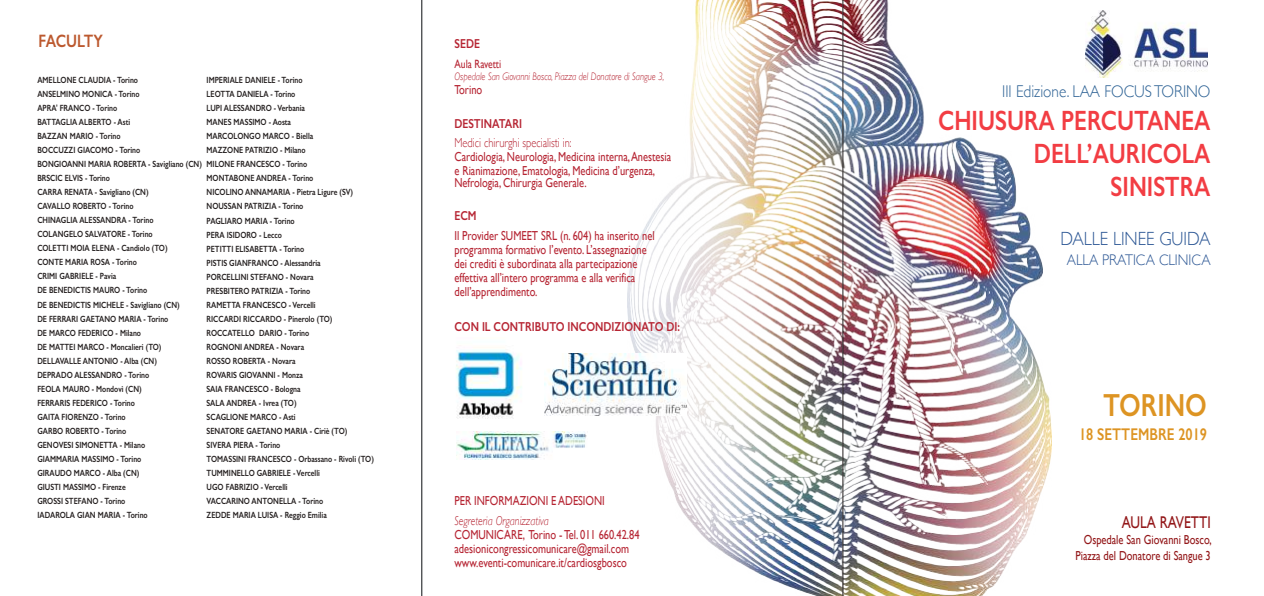
<style>
.page{position:relative;width:1264px;height:596px;background:#fff}
.page>*{position:absolute;margin:0;border:0;box-sizing:border-box;transform-origin:0 0}
.t1{font:600 32px "Gill Sans";color:#dd9423;scale:.8 1}
.t2{font:600 28px/33px "Gill Sans";color:#f23d43;text-align:right;scale:.8 1}
.t3{font:300 19px "Gill Sans";color:#2b5694;scale:.9 1}
.t4{font:600 18px "Gill Sans";letter-spacing:-.015em;color:#bc592f;scale:.8 1}
.t5{font:300 17px "Gill Sans";color:#2c6194;scale:.9 1}
.t6{font:600 17px "Gill Sans";color:#dd9423;scale:.8 1}
.t7{font:17px "Gill Sans";color:#931719;scale:.8 1}
.t8{font:300 15.4px "Gill Sans";color:#2b5694;scale:.9 1}
.t9{font:13px/14px "Gill Sans";color:#b62533;scale:.8 1}
.t10{font:13px/16px "Gill Sans";color:#931719;text-align:right;scale:.8 1}
.t11{font:600 13px "Gill Sans";color:#b62533;scale:.8 1}
.t12{font:300 13px "Gill Sans";color:#b62533;scale:.8 1}
.t13{font:italic 300 13px "Gill Sans";color:#b62533;scale:.8 1}
.t14{font:12px "Gill Sans";color:#b62533;scale:.8 1}
.t15{font:italic 300 11px "Gill Sans";color:#b62533;scale:.8 1}
.t16{font:600 9px/14px "Gill Sans";color:#241f1f;scale:.8 1}
</style>
<div class="page">
<img style="left:793px;top:0;width:259px;height:595px">
<img style="left:422px;top:0;width:371px;height:595px">
<img style="left:440px;top:337px;width:91px;height:91px">
<img style="left:545px;top:353px;width:142px;height:62px">
<img style="left:456px;top:430px;width:131px;height:29px">
<img style="left:1086px;top:10px;width:121px;height:68px">
<hr style="left:842px;top:0;width:1px;height:595px;background:#241f1f">
<hr style="left:421px;top:0;width:1px;height:595px;background:#0b0e11">
<h3 class="t4" style="left:39px;top:30px;width:82px">FACULTY</h3>
<p class="t16" style="left:37px;top:73px;width:207px">AMELLONE CLAUDIA - Torino<br>ANSELMINO MONICA - Torino<br>APRA' FRANCO - Torino<br>BATTAGLIA ALBERTO - Asti<br>BAZZAN MARIO - Torino<br>BOCCUZZI GIACOMO - Torino<br>BONGIOANNI MARIA ROBERTA - Savigliano (CN)<br>BRSCIC ELVIS - Torino<br>CARRA RENATA - Savigliano (CN)<br>CAVALLO ROBERTO - Torino<br>CHINAGLIA ALESSANDRA - Torino<br>COLANGELO SALVATORE - Torino<br>COLETTI MOIA ELENA - Candiolo (TO)<br>CONTE MARIA ROSA - Torino<br>CRIMI GABRIELE - Pavia<br>DE BENEDICTIS MAURO - Torino<br>DE BENEDICTIS MICHELE - Savigliano (CN)<br>DE FERRARI GAETANO MARIA - Torino<br>DE MARCO FEDERICO - Milano<br>DE MATTEI MARCO - Moncalieri (TO)<br>DELLAVALLE ANTONIO - Alba (CN)<br>DEPRADO ALESSANDRO - Torino<br>FEOLA MAURO - Mondovì (CN)<br>FERRARIS FEDERICO - Torino<br>GAITA FIORENZO - Torino<br>GARBO ROBERTO - Torino<br>GENOVESI SIMONETTA - Milano<br>GIAMMARIA MASSIMO - Torino<br>GIRAUDO MARCO - Alba (CN)<br>GIUSTI MASSIMO - Firenze<br>GROSSI STEFANO - Torino<br>IADAROLA GIAN MARIA - Torino</p>
<p class="t16" style="left:207px;top:73px;width:211px">IMPERIALE DANIELE - Torino<br>LEOTTA DANIELA - Torino<br>LUPI ALESSANDRO - Verbania<br>MANES MASSIMO - Aosta<br>MARCOLONGO MARCO - Biella<br>MAZZONE PATRIZIO - Milano<br>MILONE FRANCESCO - Torino<br>MONTABONE ANDREA - Torino<br>NICOLINO ANNAMARIA - Pietra Ligure (SV)<br>NOUSSAN PATRIZIA - Torino<br>PAGLIARO MARIA - Torino<br>PERA ISIDORO - Lecco<br>PETITTI ELISABETTA - Torino<br>PISTIS GIANFRANCO - Alessandria<br>PORCELLINI STEFANO - Novara<br>PRESBITERO PATRIZIA - Torino<br>RAMETTA FRANCESCO - Vercelli<br>RICCARDI RICCARDO - Pinerolo (TO)<br>ROCCATELLO DARIO - Torino<br>ROGNONI ANDREA - Novara<br>ROSSO ROBERTA - Novara<br>ROVARIS GIOVANNI - Monza<br>SAIA FRANCESCO - Bologna<br>SALA ANDREA - Ivrea (TO)<br>SCAGLIONE MARCO - Asti<br>SENATORE GAETANO MARIA - Ciriè (TO)<br>SIVERA PIERA - Torino<br>TOMASSINI FRANCESCO - Orbassano - Rivoli (TO)<br>TUMMINELLO GABRIELE - Vercelli<br>UGO FABRIZIO - Vercelli<br>VACCARINO ANTONELLA - Torino<br>ZEDDE MARIA LUISA - Reggio Emilia</p>
<h3 class="t11" style="left:454px;top:36px;width:33px">SEDE</h3>
<h3 class="t14" style="left:454px;top:57px;width:60px">Aula Ravetti</h3>
<p class="t15" style="left:454px;top:70px;width:264px">Ospedale San Giovanni Bosco, Piazza del Donatore di Sangue 3,</p>
<h3 class="t9" style="left:454px;top:83px;width:36px">Torino</h3>
<h3 class="t11" style="left:454px;top:115px;width:86px">DESTINATARI</h3>
<h3 class="t12" style="left:454px;top:132px;width:148px">Medici chirurghi specialisti in:</h3>
<h3 class="t9" style="left:454px;top:149px;width:272px">Cardiologia, Neurologia, Medicina interna, Anestesia e Rianimazione, Ematologia, Medicina d’urgenza,</h3>
<h3 class="t9" style="left:454px;top:175px;width:167px">Nefrologia, Chirurgia Generale.</h3>
<h3 class="t11" style="left:454px;top:207px;width:29px">ECM</h3>
<h3 class="t9" style="left:454px;top:228px;width:252px">Il Provider SUMEET SRL (n. 604) ha inserito nel programma formativo l’evento. L’assegnazione dei crediti è subordinata alla partecipazione effettiva all’intero programma e alla verifica dell’apprendimento.</h3>
<h3 class="t11" style="left:454px;top:319px;width:283px">CON IL CONTRIBUTO INCONDIZIONATO DI:</h3>
<h3 class="t9" style="left:454px;top:493px;width:189px">PER INFORMAZIONI E ADESIONI</h3>
<h3 class="t13" style="left:454px;top:513px;width:119px">Segreteria Organizzativa</h3>
<h3 class="t9" style="left:454px;top:527px;width:233px">COMUNICARE, Torino - Tel. 011 660.42.84 adesionicongressicomunicare@gmail.com www.eventi-comunicare.it/cardiosgbosco</h3>
<h3 class="t5" style="left:1002px;top:78px;width:233px">III Edizione. LAA FOCUS TORINO</h3>
<h2 class="t2" style="left:938px;top:104px;width:342px">CHIUSURA PERCUTANEA<br>DELL’AURICOLA<br>SINISTRA</h2>
<h3 class="t3" style="left:1060px;top:223px;width:168px">DALLE LINEE GUIDA</h3>
<h3 class="t8" style="left:1067px;top:247px;width:161px">ALLA PRATICA CLINICA</h3>
<h1 class="t1" style="left:1103px;top:385px;width:131px">TORINO</h1>
<h3 class="t6" style="left:1079px;top:423px;width:161px">18 SETTEMBRE 2019</h3>
<h3 class="t7" style="left:1121px;top:512px;width:113px">AULA RAVETTI</h3>
<h3 class="t10" style="left:1075px;top:531px;width:172px">Ospedale San Giovanni Bosco,<br>Piazza del Donatore di Sangue 3</h3>
</div>
